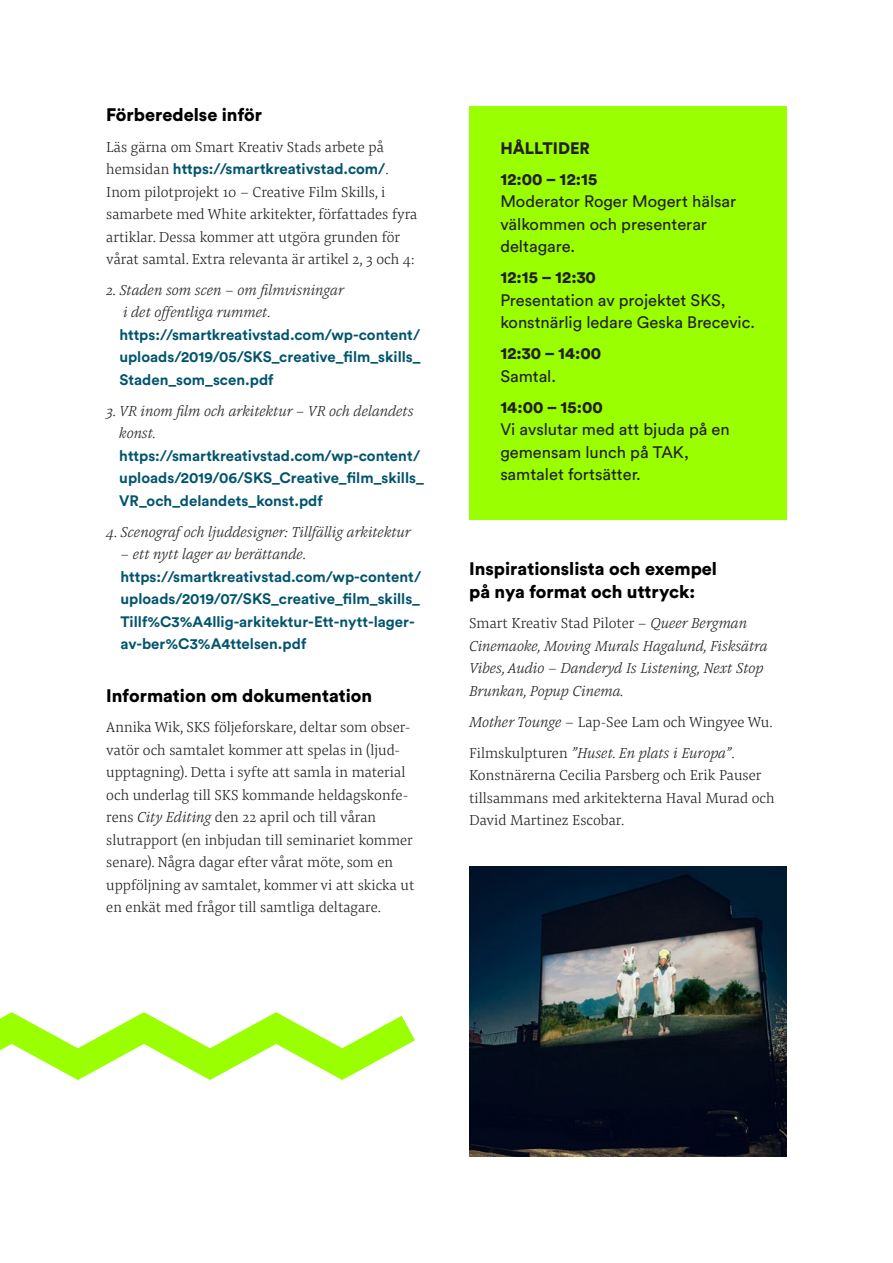
<style>
.page{position:relative;width:893px;height:1263px;background:#fff}
.page>*{position:absolute;margin:0;border:0;box-sizing:border-box;transform-origin:0 0}
.t1{font:900 18px/22.5px "Circular Std";color:#000}
.t2{font:16.5px/22.5px "Circular Std";color:#231f20}
.t3{font:900 16.5px/31px "Circular Std";color:#231f20}
.t4{font:300 15px/22.5px "Pensum Pro";color:#231f20}
.t5{font:700 15px/22.5px "Circular Std";color:#00546d}
.t6{font:italic 300 15px/22.5px "Pensum Pro";color:#231f20}
.s1{font-family:"Pensum Pro";font-weight:300;color:#231f20}
.s2{font-style:normal}
.s3{font-style:italic}
</style>
<div class="page">
<img style="left:469px;top:866px;width:318px;height:291px">
<div style="left:469px;top:106px;width:318px;height:414px;background:#9aff00"></div>
<svg style="left:0;top:1012px;width:415px;height:68px"></svg>
<p class="t1" style="left:106px;top:103px;width:157px">Förberedelse inför</p>
<p class="t4" style="left:106px;top:135px;width:279px">Läs gärna om Smart Kreativ Stads arbete på</p>
<p class="t5" style="left:106px;top:157px;width:284px"><span class="s1">hemsidan</span> https://smartkreativstad.com/<span class="s1">.</span></p>
<p class="t4" style="left:106px;top:180px;width:313px">Inom pilotprojekt 10 - Creative Film Skills, i samarbete med White arkitekter, författades fyra artiklar. Dessa kommer att utgöra grunden för vårat samtal. Extra relevanta är artikel 2, 3 och 4:</p>
<p class="t6" style="left:123px;top:279px;width:222px;text-indent:-17px">2. Staden som scen - om filmvisningar i det offentliga rummet<span class="s2">.</span></p>
<p class="t5" style="left:119px;top:323px;width:303px;text-align:justify">https://smartkreativstad.com/wp-content/ uploads/2019/05/SKS_creative_film_skills_ Staden_som_scen.pdf</p>
<p class="t6" style="left:119px;top:399px;width:296px;text-indent:-13px">3. VR inom film och arkitektur - VR och delandets konst.</p>
<p class="t5" style="left:119px;top:444px;width:306px">https://smartkreativstad.com/wp-content/ uploads/2019/06/SKS_Creative_film_skills_<br>VR_och_delandets_konst.pdf</p>
<p class="t6" style="left:106px;top:520px;width:306px">4. Scenograf och ljuddesigner: Tillfällig arkitektur</p>
<p class="t6" style="left:120px;top:543px;width:187px">– ett nytt lager av berättande.</p>
<p class="t5" style="left:120px;top:565px;width:302px">https://smartkreativstad.com/wp-content/ uploads/2019/07/SKS_creative_film_skills_ Tillf%C3%A4llig-arkitektur-Ett-nytt-lager&shy;av-ber%C3%A4ttelsen.pdf</p>
<p class="t1" style="left:106px;top:684px;width:267px">Information om dokumentation</p>
<p class="t4" style="left:106px;top:716px;width:310px">Annika Wik, SKS följeforskare, deltar som obser&shy;vatör och samtalet kommer att spelas in (ljud&shy;upptagning). Detta i syfte att samla in material och underlag till SKS kommande heldagskonfe&shy;rens <span class="s3">City Editing</span> den 22 april och till våran slutrapport (en inbjudan till seminariet kommer senare). Några dagar efter vårat möte, som en uppföljning av samtalet, kommer vi att skicka ut en enkät med frågor till samtliga deltagare.</p>
<p class="t3" style="left:500px;top:132px;width:99px">HÅLLTIDER<br>12:00 – 12:15</p>
<p class="t2" style="left:500px;top:190px;width:237px">Moderator Roger Mogert hälsar välkommen och presenterar deltagare.</p>
<p class="t3" style="left:500px;top:261px;width:97px">12:15 – 12:30</p>
<p class="t2" style="left:500px;top:288px;width:256px">Presentation av projektet SKS, konstnärlig ledare Geska Brecevic.</p>
<p class="t3" style="left:500px;top:337px;width:102px">12:30 – 14:00</p>
<p class="t2" style="left:500px;top:364px;width:57px">Samtal.</p>
<p class="t3" style="left:500px;top:391px;width:104px">14:00 – 15:00</p>
<p class="t2" style="left:500px;top:418px;width:231px">Vi avslutar med att bjuda på en gemensam lunch på TAK, samtalet fortsätter.</p>
<p class="t1" style="left:469px;top:557px;width:249px">Inspirationslista och exempel på nya format och uttryck:</p>
<p class="t6" style="left:469px;top:612px;width:300px"><span class="s2">Smart Kreativ Stad Piloter –</span> Queer Bergman Cinemaoke, Moving Murals Hagalund, Fisksätra Vibes, Audio – Danderyd Is Listening, Next Stop Brunkan, Popup Cinema.</p>
<p class="t4" style="left:469px;top:706px;width:305px;line-height:31px"><span class="s3">Mother Tounge</span> - Lap-See Lam och Wingyee Wu.<br>Filmskulpturen <span class="s3">”Huset. En plats i Europa”</span>.</p>
<p class="t4" style="left:469px;top:764px;width:307px">Konstnärerna Cecilia Parsberg och Erik Pauser tillsammans med arkitekterna Haval Murad och<br>David Martinez Escobar.</p>
</div>
